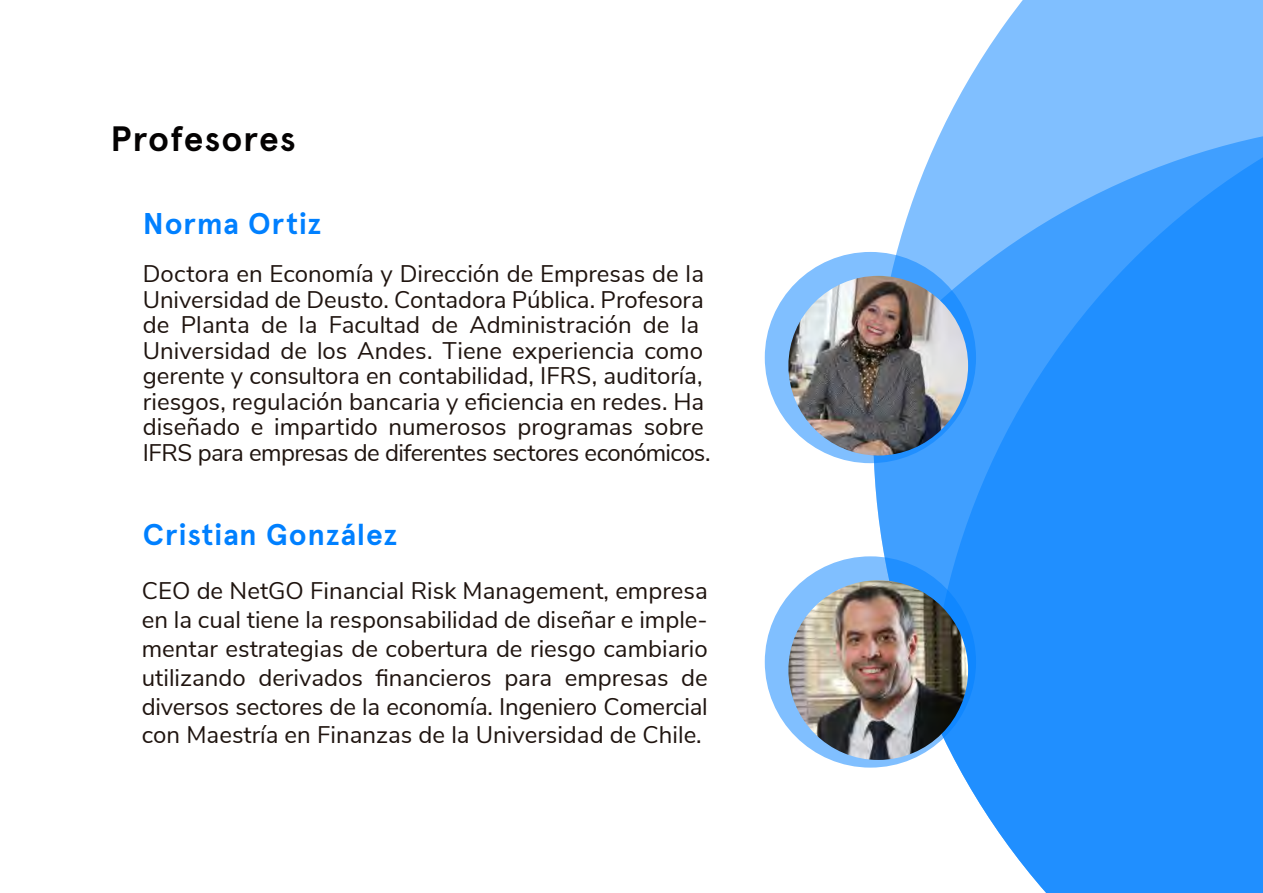
<style>
.page{position:relative;width:1263px;height:893px;background:#fff}
.page>*{position:absolute;margin:0;border:0;box-sizing:border-box;transform-origin:0 0}
.t1{font:700 35.25px "Apercu";letter-spacing:.03em;color:#040202}
.t2{font:700 30px "Apercu";letter-spacing:.03em;color:#0080ff}
.t3{font:24px/25.5px "Nunito Sans";color:#1f140f}
</style>
<div class="page">
<svg style="left:873px;top:0;width:390px;height:893px;background:#53a8ff"></svg>
<svg style="left:765px;top:252px;width:211px;height:211px;background:#67b2fd"></svg>
<img style="left:788px;top:276px;width:180px;height:179px;border-radius:90px">
<svg style="left:765px;top:556px;width:211px;height:212px;background:#65b1fe"></svg>
<img style="left:788px;top:580px;width:180px;height:180px;border-radius:90px">
<h1 class="t1" style="left:111px;top:117px;width:187px">Profesores</h1>
<p class="t2" style="left:143px;top:206px;width:180px">Norma Ortiz</p>
<p class="t3" style="left:143px;top:260px;width:569px">Doctora en Economía y Dirección de Empresas de la Universidad de Deusto. Contadora Pública. Profesora de Planta de la Facultad de Administración de la Universidad de los Andes. Tiene experiencia como gerente y consultora en contabilidad, IFRS, auditoría, riesgos, regulación bancaria y eficiencia en redes. Ha diseñado e impartido numerosos programas sobre IFRS para empresas de diferentes sectores económicos.</p>
<p class="t2" style="left:143px;top:516px;width:256px">Cristian González</p>
<p class="t3" style="left:142px;top:575px;width:567px;line-height:28.8px;text-align:justify">CEO de NetGO Financial Risk Management, empresa en la cual tiene la responsabilidad de diseñar e imple&shy;mentar estrategias de cobertura de riesgo cambiario utilizando derivados financieros para empresas de diversos sectores de la economía. Ingeniero Comercial con Maestría en Finanzas de la Universidad de Chile.</p>
</div>
